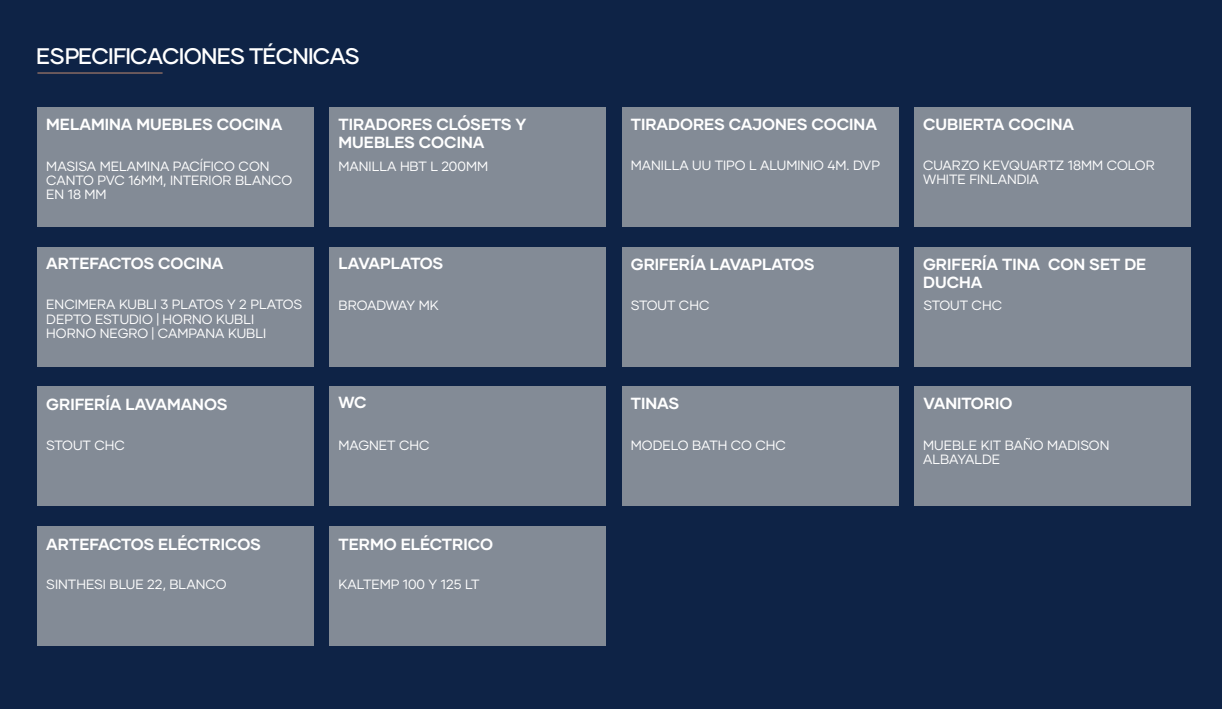
<style>
.page{position:relative;width:1222px;height:709px;background:#fff}
.page>*{position:absolute;margin:0;border:0;box-sizing:border-box;transform-origin:0 0}
.t1{font:500 22.5px "Gilmer";letter-spacing:-.035em;color:#fff}
.t2{font:700 16.12px/17.9px "Gilmer";color:#fff}
.t3{font:700 16.12px "Gilmer";letter-spacing:-.02em;color:#fff}
.t4{font:13.38px/14.2px "Gilmer";color:#fff}
</style>
<div class="page">
<div style="left:0;top:0;width:1221px;height:709px;background:#0e2346"></div>
<div style="left:621px;top:107px;width:277px;height:120px;background:#838b96"></div>
<div style="left:329px;top:247px;width:277px;height:119px;background:#838b96"></div>
<div style="left:621px;top:247px;width:277px;height:119px;background:#838b96"></div>
<div style="left:914px;top:247px;width:276px;height:119px;background:#838b96"></div>
<div style="left:914px;top:107px;width:276px;height:120px;background:#838b96"></div>
<div style="left:37px;top:247px;width:276px;height:119px;background:#838b96"></div>
<div style="left:37px;top:107px;width:276px;height:120px;background:#838b96"></div>
<div style="left:329px;top:107px;width:277px;height:120px;background:#838b96"></div>
<div style="left:37px;top:386px;width:276px;height:120px;background:#838b96"></div>
<div style="left:329px;top:386px;width:277px;height:120px;background:#838b96"></div>
<div style="left:621px;top:386px;width:277px;height:120px;background:#838b96"></div>
<div style="left:914px;top:386px;width:276px;height:120px;background:#838b96"></div>
<div style="left:37px;top:526px;width:276px;height:119px;background:#838b96"></div>
<div style="left:329px;top:526px;width:277px;height:119px;background:#838b96"></div>
<hr style="left:37px;top:72px;width:125px;height:2px;background:#9e7768">
<h1 class="t1" style="left:36px;top:42px;width:325px">ESPECIFICACIONES TÉCNICAS</h1>
<p class="t2" style="left:46px;top:115px;width:237px">MELAMINA MUEBLES COCINA</p>
<p class="t4" style="left:46px;top:159px;width:247px">MASISA MELAMINA PACÍFICO CON<br>CANTO PVC 16MM, INTERIOR BLANCO<br>EN 18 MM</p>
<p class="t2" style="left:46px;top:254px;width:179px">ARTEFACTOS COCINA</p>
<p class="t4" style="left:46px;top:297px;width:257px">ENCIMERA KUBLI 3 PLATOS Y 2 PLATOS<br>DEPTO ESTUDIO | HORNO KUBLI<br>HORNO NEGRO | CAMPANA KUBLI</p>
<p class="t2" style="left:46px;top:395px;width:183px">GRIFERÍA LAVAMANOS</p>
<p class="t4" style="left:46px;top:438px;width:80px">STOUT CHC</p>
<p class="t2" style="left:46px;top:535px;width:216px">ARTEFACTOS ELÉCTRICOS</p>
<p class="t4" style="left:46px;top:577px;width:182px">SINTHESI BLUE 22, BLANCO</p>
<p class="t2" style="left:338px;top:115px;width:189px">TIRADORES CLÓSETS Y<br>MUEBLES COCINA</p>
<p class="t4" style="left:338px;top:159px;width:151px">MANILLA HBT L 200MM</p>
<p class="t3" style="left:338px;top:253px;width:106px">LAVAPLATOS</p>
<p class="t4" style="left:338px;top:298px;width:102px">BROADWAY MK</p>
<p class="t2" style="left:338px;top:393px;width:30px">WC</p>
<p class="t4" style="left:338px;top:438px;width:93px">MAGNET CHC</p>
<p class="t2" style="left:338px;top:535px;width:156px">TERMO ELÉCTRICO</p>
<p class="t4" style="left:338px;top:577px;width:142px">KALTEMP 100 Y 125 LT</p>
<p class="t2" style="left:630px;top:115px;width:247px">TIRADORES CAJONES COCINA</p>
<p class="t4" style="left:630px;top:158px;width:250px">MANILLA UU TIPO L ALUMINIO 4M. DVP</p>
<p class="t2" style="left:630px;top:255px;width:185px">GRIFERÍA LAVAPLATOS</p>
<p class="t4" style="left:630px;top:298px;width:80px">STOUT CHC</p>
<p class="t2" style="left:630px;top:394px;width:50px">TINAS</p>
<p class="t4" style="left:630px;top:438px;width:157px">MODELO BATH CO CHC</p>
<p class="t2" style="left:922px;top:115px;width:152px">CUBIERTA COCINA</p>
<p class="t4" style="left:922px;top:158px;width:233px">CUARZO KEVQUARTZ 18MM COLOR<br>WHITE FINLANDIA</p>
<p class="t2" style="left:922px;top:255px;width:225px">GRIFERÍA TINA CON SET DE<br>DUCHA</p>
<p class="t4" style="left:923px;top:298px;width:80px">STOUT CHC</p>
<p class="t2" style="left:923px;top:394px;width:90px">VANITORIO</p>
<p class="t4" style="left:922px;top:438px;width:188px">MUEBLE KIT BAÑO MADISON<br>ALBAYALDE</p>
</div>
